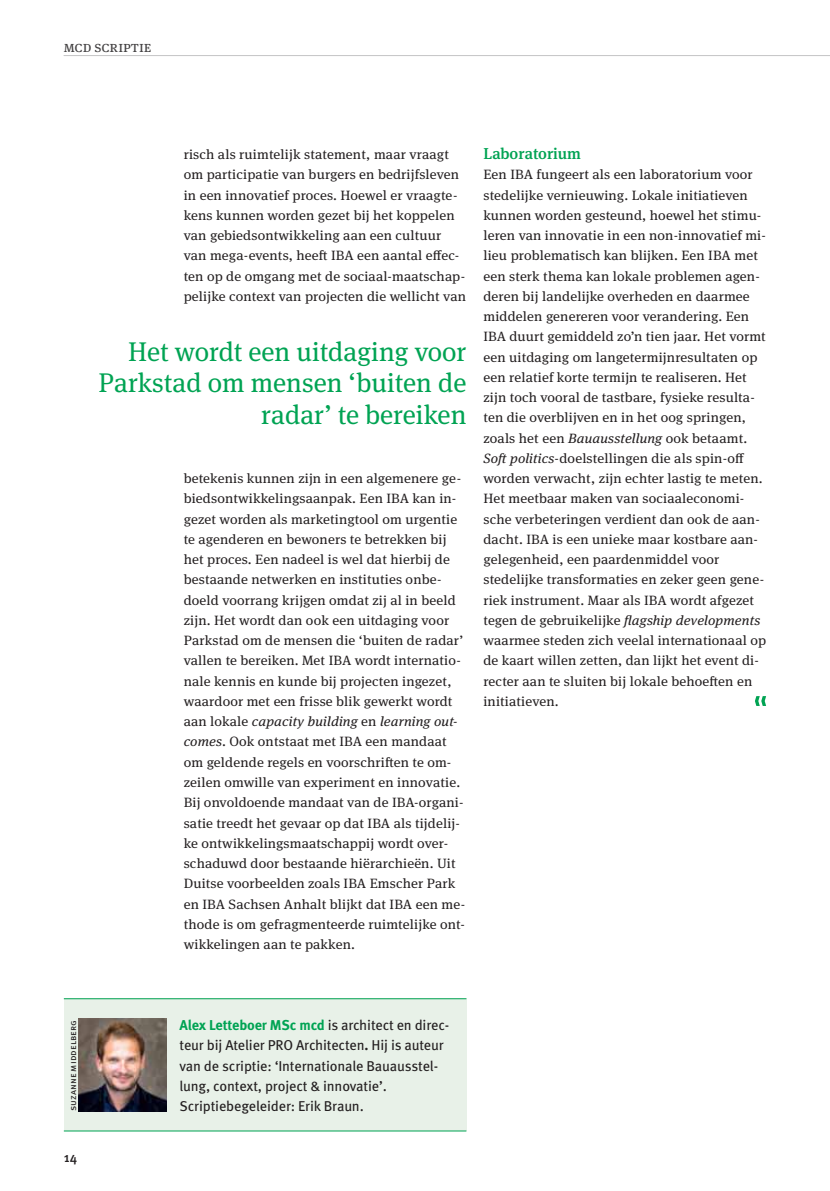
<style>
.page{position:relative;width:830px;height:1191px;background:#fff}
.page>*{position:absolute;margin:0;border:0;box-sizing:border-box;transform-origin:0 0}
.t1{font:27px/31.5px "Meta Serif Pro";color:#00a353;text-align:right}
.t2{font:500 15.75px "Meta Serif Pro";color:#00a353}
.t3{font:15px "Meta Serif Pro";color:#424041}
.t4{font:14.25px/20.2px "Meta Pro";letter-spacing:-.01em;color:#231f20}
.t5{font:13.5px/20.2px "Meta Serif Pro";letter-spacing:.01em;color:#231f20;scale:1.05 1}
.t6{font:500 13.5px "Meta Pro";color:#231f20}
.t7{font:9px "Meta Pro";letter-spacing:.01em;color:#231f20;scale:1.05 1}
.s1{font-style:italic}
.s2{font-weight:700;color:#00a353}
.s3{font-weight:700}
</style>
<div class="page">
<hr style="left:64px;top:55px;width:765px;height:1px;background:#c8c8c9">
<div style="left:64px;top:998px;width:402px;height:132px;background:#e8f1e8"></div>
<hr style="left:64px;top:1130px;width:402px;height:1px;background:#00a353">
<hr style="left:64px;top:998px;width:402px;height:1px;background:#00a353">
<svg style="left:755px;top:696px;width:10px;height:10px"></svg>
<img style="left:78px;top:1018px;width:89px;height:93px">
<p class="t3" style="left:64px;top:39px;width:89px">mcd scriptie</p>
<p class="t5" style="left:184px;top:145px;width:270px">risch als ruimtelijk statement, maar vraagt om participatie van burgers en bedrijfsleven in een innovatief proces. Hoewel er vraagte&shy;kens kunnen worden gezet bij het koppelen van gebiedsontwikkeling aan een cultuur van mega-events, heeft IBA een aantal effec&shy;ten op de omgang met de sociaal-maatschap&shy;pelijke context van projecten die wellicht van</p>
<p class="t1" style="left:99px;top:337px;width:369px">Het wordt een uitdaging voor<br>Parkstad om mensen ‘buiten de radar’ te bereiken</p>
<p class="t5" style="left:184px;top:469px;width:269px">betekenis kunnen zijn in een algemenere ge&shy;biedsontwikkelingsaanpak. Een IBA kan in&shy;gezet worden als marketingtool om urgentie te agenderen en bewoners te betrekken bij het proces. Een nadeel is wel dat hierbij de bestaande netwerken en instituties onbe&shy;doeld voorrang krijgen omdat zij al in beeld zijn. Het wordt dan ook een uitdaging voor Parkstad om de mensen die ‘buiten de radar’ vallen te bereiken. Met IBA wordt internatio&shy;nale kennis en kunde bij projecten ingezet, waardoor met een frisse blik gewerkt wordt aan lokale <span class="s1">capacity building</span> en <span class="s1">learning out&shy;comes</span>. Ook ontstaat met IBA een mandaat om geldende regels en voorschriften te om&shy;zeilen omwille van experiment en innovatie.<br>Bij onvoldoende mandaat van de IBA-organi&shy;satie treedt het gevaar op dat IBA als tijdelij&shy;ke ontwikkelingsmaatschappij wordt over&shy;schaduwd door bestaande hiërarchieën. Uit Duitse voorbeelden zoals IBA Emscher Park en IBA Sachsen Anhalt blijkt dat IBA een me&shy;thode is om gefragmenteerde ruimtelijke ont&shy;wikkelingen aan te pakken.</p>
<p class="t2" style="left:483px;top:144px;width:99px">Laboratorium</p>
<p class="t5" style="left:483px;top:165px;width:270px">Een IBA fungeert als een laboratorium voor stedelijke vernieuwing. Lokale initiatieven kunnen worden gesteund, hoewel het stimu&shy;leren van innovatie in een non-innovatief mi&shy;lieu problematisch kan blijken. Een IBA met een sterk thema kan lokale problemen agen&shy;deren bij landelijke overheden en daarmee middelen genereren voor verandering. Een IBA duurt gemiddeld zo’n tien jaar. Het vormt een uitdaging om langetermijnresultaten op een relatief korte termijn te realiseren. Het zijn toch vooral de tastbare, fysieke resulta&shy;ten die overblijven en in het oog springen, zoals het een <span class="s1">Bauausstellung</span> ook betaamt.<br><span class="s1">Soft politics</span>-doelstellingen die als spin-off worden verwacht, zijn echter lastig te meten.<br>Het meetbaar maken van sociaaleconomi&shy;sche verbeteringen verdient dan ook de aan&shy;dacht. IBA is een unieke maar kostbare aan&shy;gelegenheid, een paardenmiddel voor stedelijke transformaties en zeker geen gene&shy;riek instrument. Maar als IBA wordt afgezet tegen de gebruikelijke <span class="s1">flagship developments </span>waarmee steden zich veelal internationaal op de kaart willen zetten, dan lijkt het event di&shy;recter aan te sluiten bij lokale behoeften en initiatieven.</p>
<p class="t7" style="left:70px;top:1111px;width:88px;rotate:-90deg">suzanne middelberg</p>
<p class="t6" style="left:64px;top:1149px;width:15px">14</p>
<p class="t4" style="left:179px;top:1016px;width:271px"><span class="s2">Alex Letteboer MSc mcd</span> is architect en direc&shy;teur bij Atelier PRO Architecten<span class="s3">.</span> Hij is auteur van de scriptie: ‘Internationale Bauausstel&shy;lung, context, project &amp; innovatie’.</p>
<p class="t4" style="left:179px;top:1097px;width:186px">Scriptiebegeleider: Erik Braun.</p>
</div>
